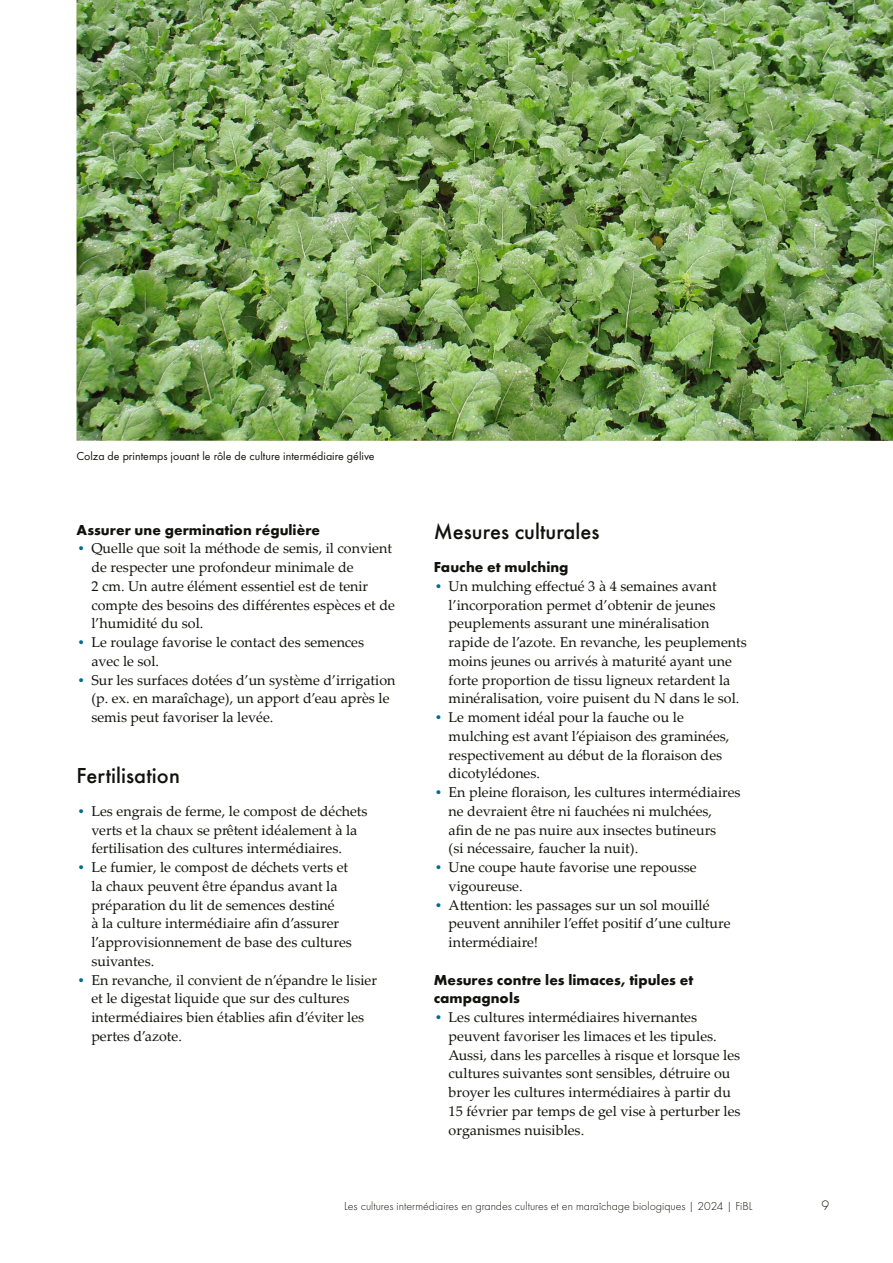
<style>
.page{position:relative;width:893px;height:1263px;background:#fff}
.page>*{position:absolute;margin:0;border:0;box-sizing:border-box;transform-origin:0 0}
.t1{font:500 22.5px "Function Pro";color:#12120d}
.t2{font:700 15px/18.8px "Function Pro";letter-spacing:.005em;color:#12120d}
.t3{font:14.25px/18.8px "Palatino Linotype";color:#12120d}
.t4{font:300 14.25px "Function Pro";color:#12120d}
.t5{font:300 12px "Function Pro";color:#12120d}
.t6{font:12px "Function Pro";color:#12120d}
.s1{font-family:"Function Pro";font-weight:500;color:#006d8d}
</style>
<div class="page">
<img style="left:77px;top:0;width:816px;height:441px">
<p class="t6" style="left:77px;top:449px;width:300px">Colza de printemps jouant le rôle de culture intermédiaire gélive</p>
<p class="t2" style="left:77px;top:520px;width:245px">Assurer une germination régulière</p>
<p class="t3" style="left:91px;top:539px;width:305px;text-indent:-15px"><span class="s1">•</span> Quelle que soit la méthode de semis, il convient de respecter une profondeur minimale de<br>2 cm. Un autre élément essentiel est de tenir compte des besoins des différentes espèces et de l’humidité du sol.</p>
<p class="t3" style="left:91px;top:632px;width:274px;text-indent:-15px"><span class="s1">•</span> Le roulage favorise le contact des semences avec le sol.</p>
<p class="t3" style="left:91px;top:670px;width:306px;text-indent:-15px"><span class="s1">•</span> Sur les surfaces dotées d’un système d’irrigation (p. ex. en maraîchage), un apport d’eau après le semis peut favoriser la levée.</p>
<h1 class="t1" style="left:77px;top:762px;width:105px">Fertilisation</h1>
<p class="t3" style="left:91px;top:801px;width:278px;text-indent:-15px"><span class="s1">•</span> Les engrais de ferme, le compost de déchets verts et la chaux se prêtent idéalement à la fertilisation des cultures intermédiaires.</p>
<p class="t3" style="left:91px;top:857px;width:262px;text-indent:-15px"><span class="s1">•</span> Le fumier, le compost de déchets verts et la chaux peuvent être épandus avant la préparation du lit de semences destiné<br>à la culture intermédiaire afin d’assurer l’approvisionnement de base des cultures suivantes.</p>
<p class="t3" style="left:91px;top:970px;width:287px;text-indent:-15px"><span class="s1">•</span> En revanche, il convient de n’épandre le lisier et le digestat liquide que sur des cultures intermédiaires bien établies afin d’éviter les pertes d’azote.</p>
<h1 class="t1" style="left:434px;top:518px;width:167px">Mesures culturales</h1>
<p class="t2" style="left:434px;top:557px;width:136px">Fauche et mulching</p>
<p class="t3" style="left:449px;top:576px;width:300px;text-indent:-15px"><span class="s1">•</span> Un mulching effectué 3 à 4 semaines avant l’incorporation permet d’obtenir de jeunes peuplements assurant une minéralisation rapide de l’azote. En revanche, les peuplements moins jeunes ou arrivés à maturité ayant une forte proportion de tissu ligneux retardent la minéralisation, voire puisent du N dans le sol.</p>
<p class="t3" style="left:449px;top:707px;width:282px;text-indent:-15px"><span class="s1">•</span> Le moment idéal pour la fauche ou le mulching est avant l’épiaison des graminées, respectivement au début de la floraison des dicotylédones.</p>
<p class="t3" style="left:449px;top:782px;width:294px;text-indent:-15px"><span class="s1">•</span> En pleine floraison, les cultures intermédiaires ne devraient être ni fauchées ni mulchées,<br>afin de ne pas nuire aux insectes butineurs<br>(si nécessaire, faucher la nuit).</p>
<p class="t3" style="left:449px;top:857px;width:249px;text-indent:-15px"><span class="s1">•</span> Une coupe haute favorise une repousse vigoureuse.</p>
<p class="t3" style="left:449px;top:895px;width:284px;text-indent:-15px"><span class="s1">•</span> Attention: les passages sur un sol mouillé peuvent annihiler l’effet positif d’une culture intermédiaire!</p>
<p class="t2" style="left:434px;top:970px;width:261px">Mesures contre les limaces, tipules et campagnols</p>
<p class="t3" style="left:449px;top:1007px;width:293px;text-indent:-15px"><span class="s1">•</span> Les cultures intermédiaires hivernantes peuvent favoriser les limaces et les tipules.<br>Aussi, dans les parcelles à risque et lorsque les cultures suivantes sont sensibles, détruire ou broyer les cultures intermédiaires à partir du 15 février par temps de gel vise à perturber les organismes nuisibles.</p>
<p class="t5" style="left:344px;top:1199px;width:410px">Les cultures intermédiaires en grandes cultures et en maraîchage biologiques | 2024 | FiBL</p>
<p class="t4" style="left:821px;top:1197px;width:9px">9</p>
</div>
